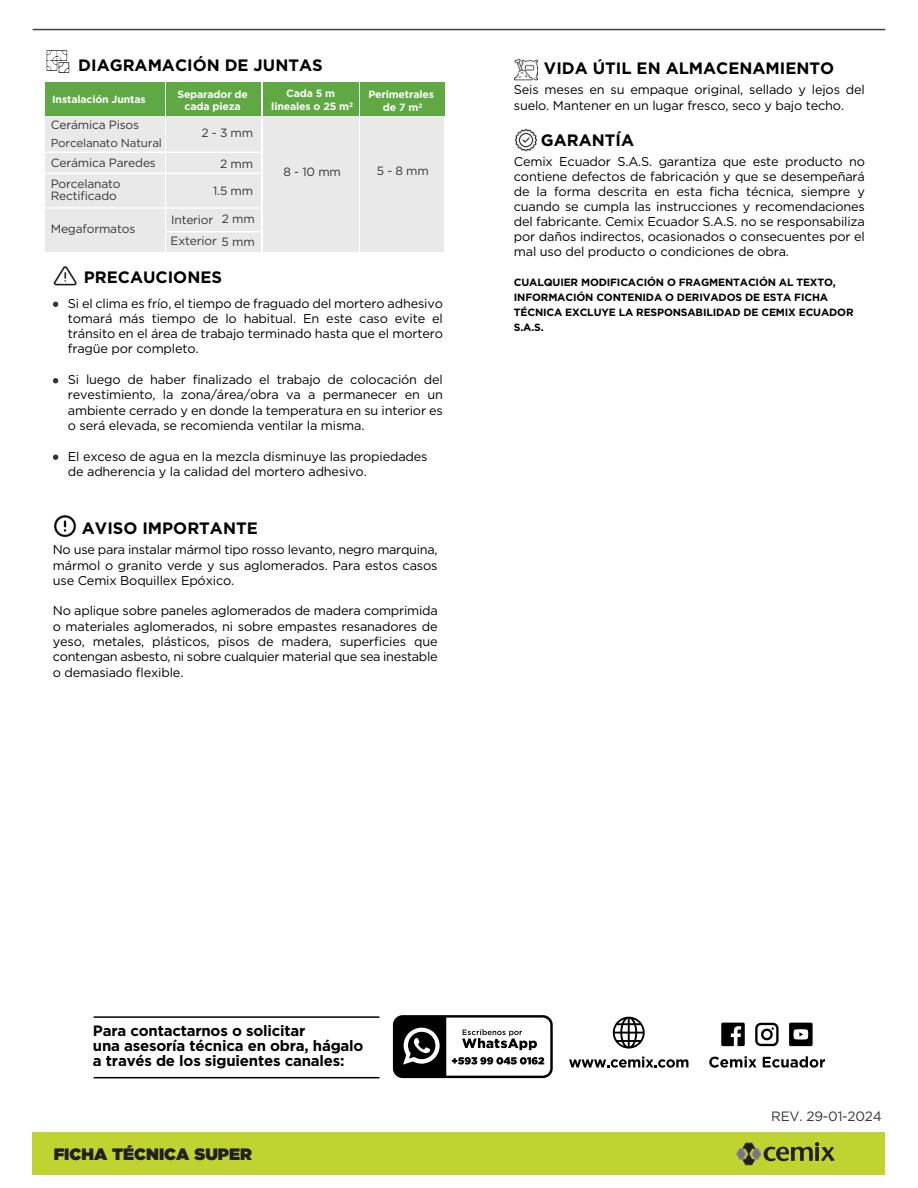
<style>
.page{position:relative;width:918px;height:1188px;background:#fff}
.page>*{position:absolute;margin:0;border:0;box-sizing:border-box;transform-origin:0 0}
.t1{font:700 16.5px "Gotham";color:#000}
.t2{font:900 16.5px "Gotham";color:#231f20}
.t3{font:700 15px/15px "Gotham";letter-spacing:-.015em;color:#000}
.t4{font:13.5px "Gotham";letter-spacing:-.015em;color:#343537}
.t5{font:12.75px/15.3px "Gotham";letter-spacing:-.015em;color:#000;text-align:justify}
.t6{font:12px/21.9px "Gotham";letter-spacing:-.015em;color:#343537}
.t7{font:11.55px "Gotham";letter-spacing:-.015em;color:#343537}
.t8{font:700 10.5px/15px "Gotham";letter-spacing:-.015em;color:#000}
.t9{font:700 10.5px/12.8px "Gotham";letter-spacing:-.015em;color:#fff;text-align:center}
</style>
<div class="page">
<hr style="left:33px;top:29px;width:852px;height:1px;background:#424142">
<div style="left:32px;top:1132px;width:853px;height:43px;background:#c0d330"></div>
<svg style="left:736px;top:1142px;width:99px;height:23px"></svg>
<img style="left:514px;top:129px;width:23px;height:23px">
<img style="left:515px;top:58px;width:22px;height:22px">
<svg style="left:53px;top:302px;width:5px;height:5px"></svg>
<svg style="left:53px;top:378px;width:5px;height:5px"></svg>
<svg style="left:53px;top:455px;width:5px;height:5px"></svg>
<img style="left:54px;top:515px;width:23px;height:23px">
<img style="left:54px;top:266px;width:22px;height:20px">
<div style="left:166px;top:82px;width:95px;height:34px;background:#5fa844"></div>
<div style="left:263px;top:117px;width:95px;height:135px;background:#e9e9e9"></div>
<div style="left:360px;top:117px;width:84px;height:135px;background:#e9e9e9"></div>
<div style="left:263px;top:82px;width:95px;height:34px;background:#5fa844"></div>
<div style="left:360px;top:82px;width:84px;height:34px;background:#5fa844"></div>
<div style="left:45px;top:117px;width:120px;height:135px;background:#e9e9e9"></div>
<div style="left:45px;top:82px;width:120px;height:34px;background:#5fa844"></div>
<div style="left:166px;top:117px;width:95px;height:135px;background:#e9e9e9"></div>
<hr style="left:45px;top:152px;width:218px;height:1px;background:#fff">
<hr style="left:45px;top:173px;width:218px;height:1px;background:#fff">
<hr style="left:45px;top:207px;width:218px;height:2px;background:#fff">
<hr style="left:165px;top:231px;width:98px;height:2px;background:#fff">
<svg style="left:47px;top:50px;width:22px;height:23px"></svg>
<svg style="left:569px;top:1057px;width:119px;height:11px"></svg>
<svg style="left:613px;top:1016px;width:32px;height:33px"></svg>
<svg style="left:721px;top:1023px;width:24px;height:23px"></svg>
<svg style="left:755px;top:1023px;width:24px;height:23px"></svg>
<svg style="left:789px;top:1023px;width:24px;height:23px"></svg>
<svg style="left:709px;top:1056px;width:48px;height:12px"></svg>
<svg style="left:763px;top:1056px;width:62px;height:12px"></svg>
<hr style="left:94px;top:1016px;width:285px;height:2px;background:#000">
<hr style="left:94px;top:1077px;width:285px;height:1px;background:#000">
<svg style="left:393px;top:1015px;width:160px;height:63px"></svg>
<p class="t1" style="left:78px;top:54px;width:246px">DIAGRAMACIÓN DE JUNTAS</p>
<p class="t9" style="left:52px;top:93px;width:95px">Instalación Juntas</p>
<p class="t9" style="left:177px;top:88px;width:72px;line-height:12px">Separador de cada pieza</p>
<p class="t9" style="left:271px;top:87px;width:83px">Cada 5 m lineales o 25 m<sup>2</sup></p>
<p class="t9" style="left:368px;top:88px;width:67px">Perimetrales de 7 m<sup>2</sup></p>
<p class="t7" style="left:51px;top:136px;width:113px">Porcelanato Natural</p>
<p class="t6" style="left:51px;top:151px;width:107px">Cerámica Paredes<br>Porcelanato</p>
<p class="t6" style="left:51px;top:185px;width:68px">Rectificado</p>
<p class="t6" style="left:51px;top:217px;width:86px">Megaformatos</p>
<p class="t6" style="left:51px;top:114px;width:90px">Cerámica Pisos</p>
<p class="t6" style="left:201px;top:121px;width:53px">2 - 3 mm</p>
<p class="t6" style="left:220px;top:152px;width:35px">2 mm</p>
<p class="t6" style="left:283px;top:161px;width:59px">8 - 10 mm</p>
<p class="t6" style="left:377px;top:160px;width:54px">5 - 8 mm</p>
<p class="t6" style="left:213px;top:180px;width:42px">1.5 mm</p>
<p class="t6" style="left:171px;top:208px;width:86px;text-align:right">2 mm<br>Exterior 5 mm</p>
<p class="t6" style="left:171px;top:209px;width:44px">Interior</p>
<p class="t1" style="left:84px;top:267px;width:140px">PRECAUCIONES</p>
<p class="t5" style="left:68px;top:295px;width:377px">Si el clima es frío, el tiempo de fraguado del mortero adhesivo tomará más tiempo de lo habitual. En este caso evite el tránsito en el área de trabajo terminado hasta que el mortero fragüe por completo.</p>
<p class="t5" style="left:68px;top:372px;width:377px">Si luego de haber finalizado el trabajo de colocación del revestimiento, la zona/área/obra va a permanecer en un ambiente cerrado y en donde la temperatura en su interior es o será elevada, se recomienda ventilar la misma.</p>
<p class="t5" style="left:68px;top:448px;width:361px">El exceso de agua en la mezcla disminuye las propiedades de adherencia y la calidad del mortero adhesivo.</p>
<p class="t1" style="left:82px;top:517px;width:177px">AVISO IMPORTANTE</p>
<p class="t5" style="left:53px;top:542px;width:386px">No use para instalar mármol tipo rosso levanto, negro marquina, mármol o granito verde y sus aglomerados. Para estos casos use Cemix Boquillex Epóxico.</p>
<p class="t5" style="left:53px;top:603px;width:386px">No aplique sobre paneles aglomerados de madera comprimida o materiales aglomerados, ni sobre empastes resanadores de yeso, metales, plásticos, pisos de madera, superficies que contengan asbesto, ni sobre cualquier material que sea inestable o demasiado flexible.</p>
<p class="t1" style="left:544px;top:57px;width:292px">VIDA ÚTIL EN ALMACENAMIENTO</p>
<p class="t5" style="left:514px;top:82px;width:352px">Seis meses en su empaque original, sellado y lejos del suelo. Mantener en un lugar fresco, seco y bajo techo.</p>
<p class="t1" style="left:541px;top:129px;width:95px">GARANTÍA</p>
<p class="t5" style="left:514px;top:154px;width:353px">Cemix Ecuador S.A.S. garantiza que este producto no contiene defectos de fabricación y que se desempeñará de la forma descrita en esta ficha técnica, siempre y cuando se cumpla las instrucciones y recomendaciones del fabricante. Cemix Ecuador S.A.S. no se responsabiliza por daños indirectos, ocasionados o consecuentes por el mal uso del producto o condiciones de obra.</p>
<p class="t8" style="left:514px;top:275px;width:341px">CUALQUIER MODIFICACIÓN O FRAGMENTACIÓN AL TEXTO, INFORMACIÓN CONTENIDA O DERIVADOS DE ESTA FICHA TÉCNICA EXCLUYE LA RESPONSABILIDAD DE CEMIX ECUADOR S.A.S.</p>
<p class="t3" style="left:93px;top:1024px;width:272px">Para contactarnos o solicitar<br>una asesoría técnica en obra, hágalo a través de los siguientes canales:</p>
<p class="t2" style="left:54px;top:1142px;width:200px">FICHA TÉCNICA SUPER</p>
<p class="t4" style="left:771px;top:1107px;width:112px">REV. 29-01-2024</p>
</div>
